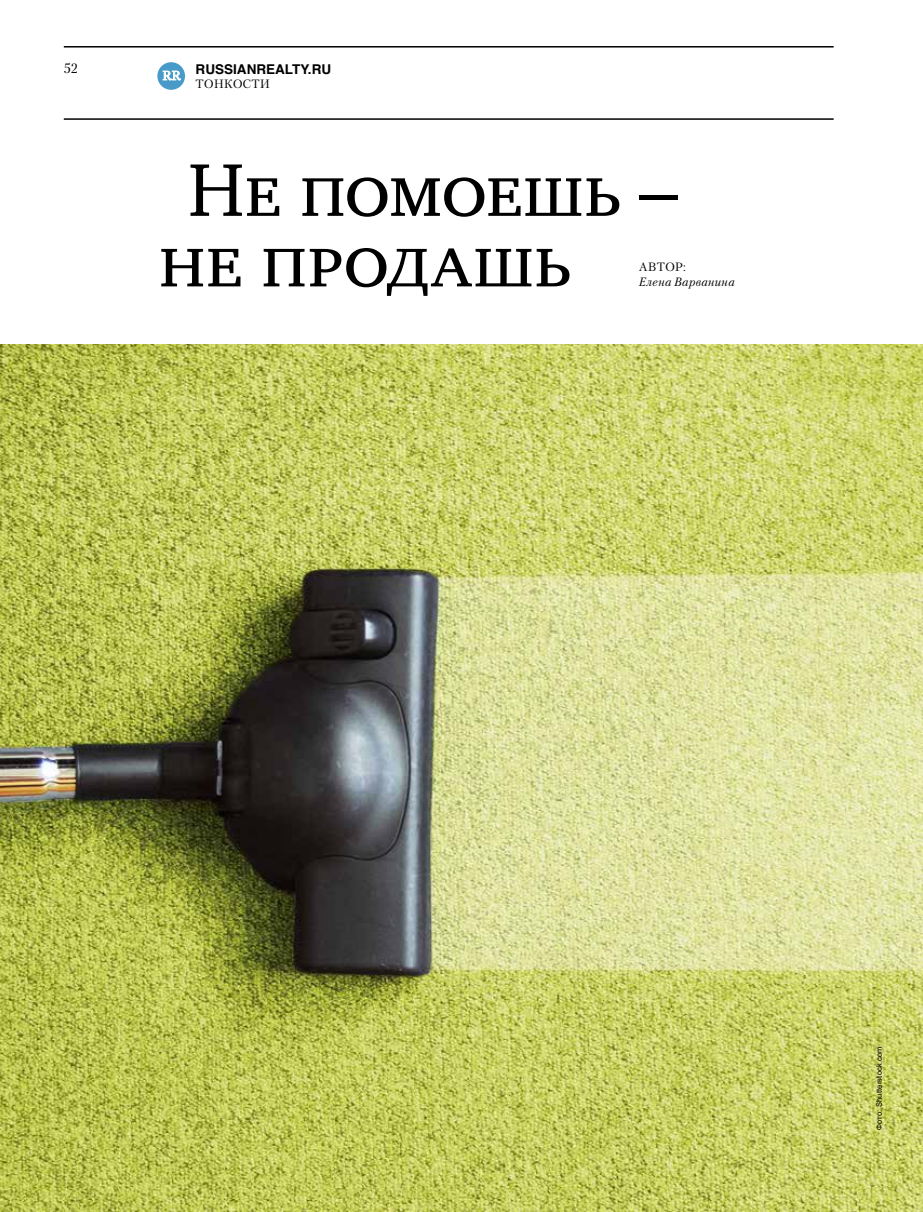
<style>
.page{position:relative;width:923px;height:1212px;background:#fff}
.page>*{position:absolute;margin:0;border:0;box-sizing:border-box;transform-origin:0 0}
.t1{font:76.5px/70.5px "Charter SCC";letter-spacing:-.01em;color:#000}
.t2{font:700 13.5px "Helvetica TF";color:#000}
.t3{font:13.5px "Petersburg TF";color:#000}
.t4{font:12.6px "Petersburg TF";color:#fff}
.t5{font:12px "Petersburg TF";color:#000}
.t6{font:italic 12px "Petersburg TF";letter-spacing:.03em;color:#000}
.t7{font:7.5px "Helvetica TF";letter-spacing:.025em;color:#000}
</style>
<div class="page">
<hr style="left:64px;top:118px;width:769px;height:2px;background:#000">
<hr style="left:64px;top:46px;width:769px;height:2px;background:#000">
<div style="left:157px;top:62px;width:28px;height:28px;background:#489bc8;border-radius:50%"></div>
<svg style="left:163px;top:71px;width:18px;height:9px"></svg>
<img style="left:0;top:344px;width:923px;height:868px">
<h2 class="t3" style="left:64px;top:60px;width:16px">52</h2>
<h2 class="t2" style="left:196px;top:58px;width:137px">RUSSIANREALTY.RU</h2>
<h3 class="t5" style="left:196px;top:77px;width:39px">Тонкос</h3>
<h3 class="t5" style="left:251px;top:77px;width:17px">ти</h3>
<h3 class="t4" style="left:162px;top:68px;width:20px">RR</h3>
<h1 class="t1" style="left:158px;top:155px;width:521px;text-indent:30px">Не помоешь – не продашь</h1>
<h3 class="t5" style="left:639px;top:260px;width:49px">АВТОР:</h3>
<h3 class="t6" style="left:639px;top:274px;width:97px">Елена Варванина</h3>
<p class="t7" style="left:873px;top:1130px;width:85px;rotate:-90deg">Фото: Shutterstock.com</p>
</div>
